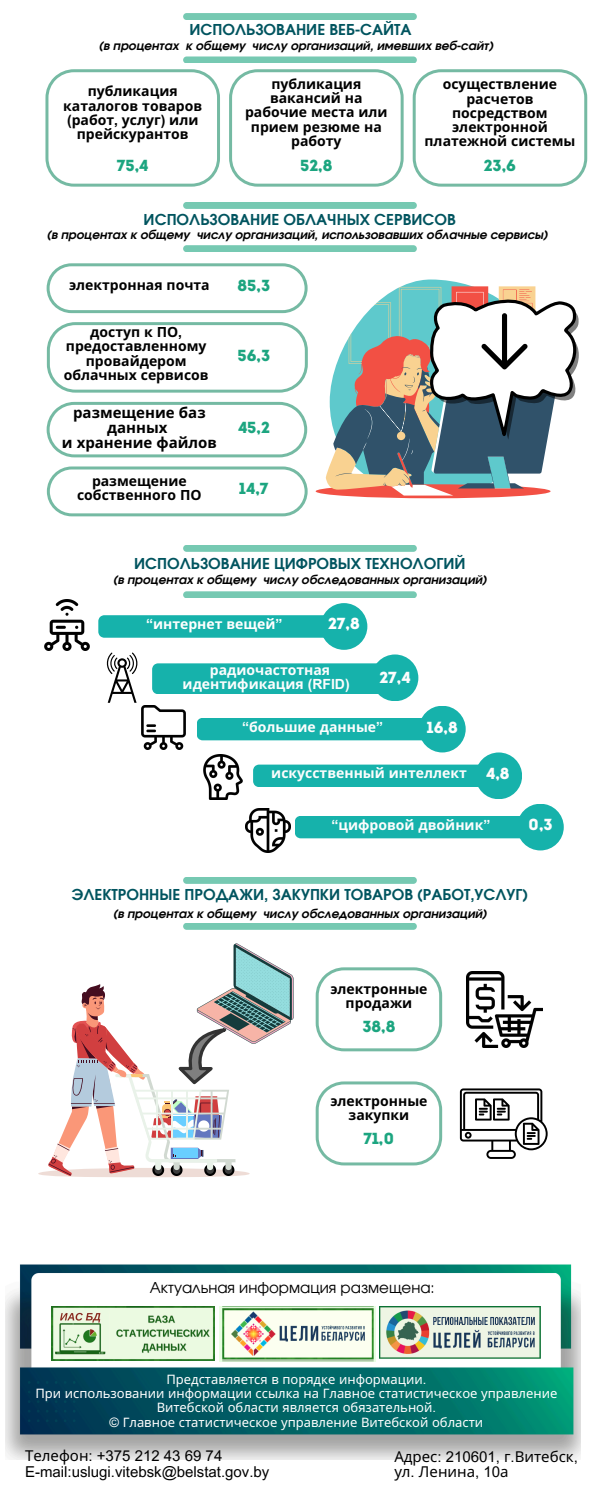
<style>
.page{position:relative;width:600px;height:1500px;background:#fff}
.page>*{position:absolute;margin:0;border:0;box-sizing:border-box;transform-origin:0 0}
.t1{font:16px "Intro";color:#1ca580}
.t2{font:16px "Intro";color:#fcfdfd}
.t3{font:16px "Intro";color:#fff}
.t4{font:700 15px "Evolventa";color:#00545f}
.t5{font:15px "Arial MT Pro";color:#000}
.t6{font:15px "Noto Sans";color:#000}
.t7{font:700 15px/15px "Noto Sans";color:#000;text-align:center}
.t8{font:15px "Evolventa";color:#000}
.t9{font:700 14px/14.2px "Noto Sans";color:#000;text-align:center}
.t10{font:700 14px/14.2px "Noto Sans";color:#fcfdfd;text-align:center}
.t11{font:700 14px "Noto Sans";color:#fff}
.t12{font:13px "Noto Sans";color:#fff}
.t13{font:italic 700 12px "Evolventa";color:#000}
.s1{font-family:"Arial MT Pro"}
.s2{font-family:"Noto Sans"}
</style>
<div class="page">
<img style="left:5px;top:1264px;width:576px;height:195px">
<img style="left:51px;top:1307px;width:163px;height:54px">
<img style="left:219px;top:1306px;width:156px;height:56px">
<img style="left:379px;top:1307px;width:162px;height:51px">
<svg style="left:402px;top:280px;width:69px;height:6px"></svg>
<svg style="left:316px;top:286px;width:220px;height:212px"></svg>
<svg style="left:362px;top:292px;width:189px;height:204px"></svg>
<svg style="left:325px;top:286px;width:210px;height:204px"></svg>
<svg style="left:333px;top:299px;width:246px;height:190px"></svg>
<div style="left:183px;top:13px;width:234px;height:7px;background:#76c9b2;border-radius:3px"></div>
<div style="left:183px;top:56px;width:234px;height:7px;background:#76c9b2;border-radius:3px"></div>
<svg style="left:229px;top:69px;width:175px;height:118px"></svg>
<svg style="left:45px;top:69px;width:175px;height:118px"></svg>
<svg style="left:413px;top:69px;width:174px;height:118px"></svg>
<div style="left:183px;top:202px;width:234px;height:7px;background:#76c9b2;border-radius:3px"></div>
<div style="left:183px;top:245px;width:234px;height:7px;background:#76c9b2;border-radius:3px"></div>
<svg style="left:47px;top:263px;width:261px;height:50px"></svg>
<svg style="left:47px;top:402px;width:260px;height:55px"></svg>
<svg style="left:47px;top:322px;width:261px;height:71px"></svg>
<svg style="left:47px;top:466px;width:261px;height:50px"></svg>
<div style="left:183px;top:545px;width:234px;height:7px;background:#76c9b2;border-radius:3px"></div>
<div style="left:183px;top:591px;width:234px;height:7px;background:#76c9b2;border-radius:3px"></div>
<svg style="left:98px;top:615px;width:226px;height:23px;background:#1cb3ad"></svg>
<div style="left:321px;top:603px;width:46px;height:47px;background:#16b2ab;border-radius:50%"></div>
<img style="left:203px;top:755px;width:40px;height:45px">
<img style="left:246px;top:808px;width:44px;height:44px">
<img style="left:141px;top:706px;width:45px;height:44px">
<img style="left:467px;top:971px;width:75px;height:76px">
<img style="left:44px;top:600px;width:46px;height:51px">
<svg style="left:106px;top:653px;width:32px;height:50px"></svg>
<div style="left:183px;top:877px;width:234px;height:7px;background:#76c9b2;border-radius:3px"></div>
<div style="left:183px;top:923px;width:234px;height:7px;background:#76c9b2;border-radius:3px"></div>
<svg style="left:38px;top:943px;width:256px;height:234px"></svg>
<svg style="left:460px;top:1088px;width:88px;height:71px"></svg>
<div style="left:152px;top:663px;width:226px;height:31px;background:#16b2ab"></div>
<div style="left:372px;top:654px;width:46px;height:47px;background:#16b2ab;border-radius:50%"></div>
<div style="left:197px;top:718px;width:225px;height:22px;background:#16b2ab"></div>
<div style="left:419px;top:706px;width:47px;height:46px;background:#16b2ab;border-radius:50%"></div>
<div style="left:253px;top:765px;width:225px;height:22px;background:#16b2ab"></div>
<div style="left:475px;top:752px;width:47px;height:47px;background:#16b2ab;border-radius:50%"></div>
<div style="left:295px;top:816px;width:225px;height:22px;background:#16b2ab"></div>
<div style="left:517px;top:804px;width:47px;height:46px;background:#16b2ab;border-radius:50%"></div>
<svg style="left:316px;top:967px;width:126px;height:84px"></svg>
<svg style="left:316px;top:1081px;width:126px;height:84px"></svg>
<p class="t4" style="left:189px;top:23px;width:224px">ИСПОЛЬЗОВАНИЕ ВЕБ-САЙТА</p>
<h4 class="t13" style="left:99px;top:41px;width:396px">(в процентах к общему числу организаций, имевших веб-сайт)</h4>
<h3 class="t9" style="left:63px;top:84px;width:141px">публикация каталогов товаров</h3>
<p class="t9" style="left:67px;top:112px;width:133px"><span class="s1">(</span>работ<span class="s1">,</span> услуг<span class="s1">)</span> или</p>
<h4 class="t9" style="left:77px;top:127px;width:113px">прейскурантов</h4>
<h3 class="t1" style="left:117px;top:159px;width:33px">75,4</h3>
<p class="t1" style="left:484px;top:159px;width:34px">23,6</p>
<h4 class="t9" style="left:245px;top:76px;width:144px">публикация вакансий на рабочие места или</h4>
<h3 class="t9" style="left:251px;top:119px;width:132px">прием резюме на</h3>
<h4 class="t9" style="left:291px;top:133px;width:52px">работу</h4>
<h3 class="t9" style="left:425px;top:77px;width:152px">осуществление расчетов посредством электронной платежной системы</h3>
<p class="t1" style="left:300px;top:159px;width:34px">52,8</p>
<h4 class="t4" style="left:144px;top:213px;width:314px">ИСПОЛЬЗОВАНИЕ ОБЛАЧНЫХ СЕРВИСОВ</h4>
<h3 class="t13" style="left:47px;top:230px;width:502px">(в процентах к общему числу организаций, использовавших облачные сервисы)</h3>
<h1 class="t1" style="left:238px;top:279px;width:34px">85,3</h1>
<h1 class="t9" style="left:69px;top:278px;width:142px">электронная почта</h1>
<h4 class="t9" style="left:90px;top:325px;width:93px">доступ к ПО<span class="s1">,</span></h4>
<h4 class="t9" style="left:64px;top:339px;width:147px">предоставленному провайдером облачных сервисов</h4>
<p class="t7" style="left:73px;top:404px;width:134px">размещение баз данных</p>
<h3 class="t7" style="left:62px;top:434px;width:157px">и хранение файлов</h3>
<h3 class="t9" style="left:77px;top:474px;width:126px">размещение собственного ПО</h3>
<p class="t1" style="left:238px;top:349px;width:34px">56,3</p>
<p class="t1" style="left:238px;top:421px;width:33px">45,2</p>
<p class="t1" style="left:239px;top:482px;width:31px">14,7</p>
<p class="t4" style="left:134px;top:557px;width:333px">ИСПОЛЬЗОВАНИЕ ЦИФРОВЫХ ТЕХНОЛОГИЙ</p>
<h4 class="t13" style="left:113px;top:574px;width:375px">(в процентах к общему числу обследованных организаций)</h4>
<h3 class="t11" style="left:146px;top:614px;width:138px"><span class="s1">“</span>интернет вещей<span class="s1">”</span></h3>
<h4 class="t10" style="left:183px;top:663px;width:169px">радиочастотная идентификация <span class="s1">(RFID)</span></h4>
<p class="t10" style="left:242px;top:719px;width:143px"><span class="s1">“</span>большие данные<span class="s1">”</span></p>
<p class="t10" style="left:271px;top:766px;width:197px">искусственный интеллект</p>
<p class="t10" style="left:332px;top:817px;width:160px"><span class="s1">“</span>цифровой двойник<span class="s1">”</span></p>
<h3 class="t3" style="left:328px;top:617px;width:33px">27,8</h3>
<h5 class="t2" style="left:379px;top:671px;width:33px">27,4</h5>
<p class="t2" style="left:427px;top:721px;width:32px">16,8</p>
<p class="t2" style="left:486px;top:767px;width:25px">4,8</p>
<p class="t2" style="left:528px;top:818px;width:26px">0,3</p>
<h3 class="t4" style="left:71px;top:888px;width:458px">ЭЛЕКТРОННЫЕ ПРОДАЖИ, ЗАКУПКИ ТОВАРОВ (РАБОТ,УСЛУГ)</h3>
<h3 class="t13" style="left:113px;top:908px;width:375px">(в процентах к общему числу обследованных организаций)</h3>
<p class="t9" style="left:330px;top:981px;width:99px">электронные продажи</p>
<p class="t1" style="left:362px;top:1020px;width:35px">38,8</p>
<p class="t9" style="left:330px;top:1093px;width:99px">электронные закупки</p>
<p class="t1" style="left:364px;top:1132px;width:32px">71,0</p>
<p class="t8" style="left:150px;top:1281px;width:286px">Актуальная информация размещена:</p>
<h3 class="t12" style="left:166px;top:1370px;width:262px">Представляется в порядке информации<span class="s1">.</span></h3>
<p class="t12" style="left:35px;top:1384px;width:524px">При использовании информации ссылка на Главное статистическое управление</p>
<h4 class="t12" style="left:157px;top:1398px;width:281px">Витебской области является обязательной<span class="s1">.</span></h4>
<h3 class="t12" style="left:109px;top:1413px;width:375px"><span class="s1">©</span> Главное статистическое управление Витебской области</h3>
<p class="t5" style="left:25px;top:1450px;width:199px"><span class="s2">Телефон</span>: +375 212 43 69 74</p>
<h1 class="t5" style="left:25px;top:1466px;width:246px">E-mail:uslugi.vitebsk@belstat.gov.by</h1>
<p class="t6" style="left:394px;top:1446px;width:185px">Адрес<span class="s1">: 210601,</span> г<span class="s1">.</span>Витебск<span class="s1">,</span></p>
<h4 class="t6" style="left:394px;top:1461px;width:116px">ул<span class="s1">.</span> Ленина<span class="s1">, 10</span>а</h4>
</div>
